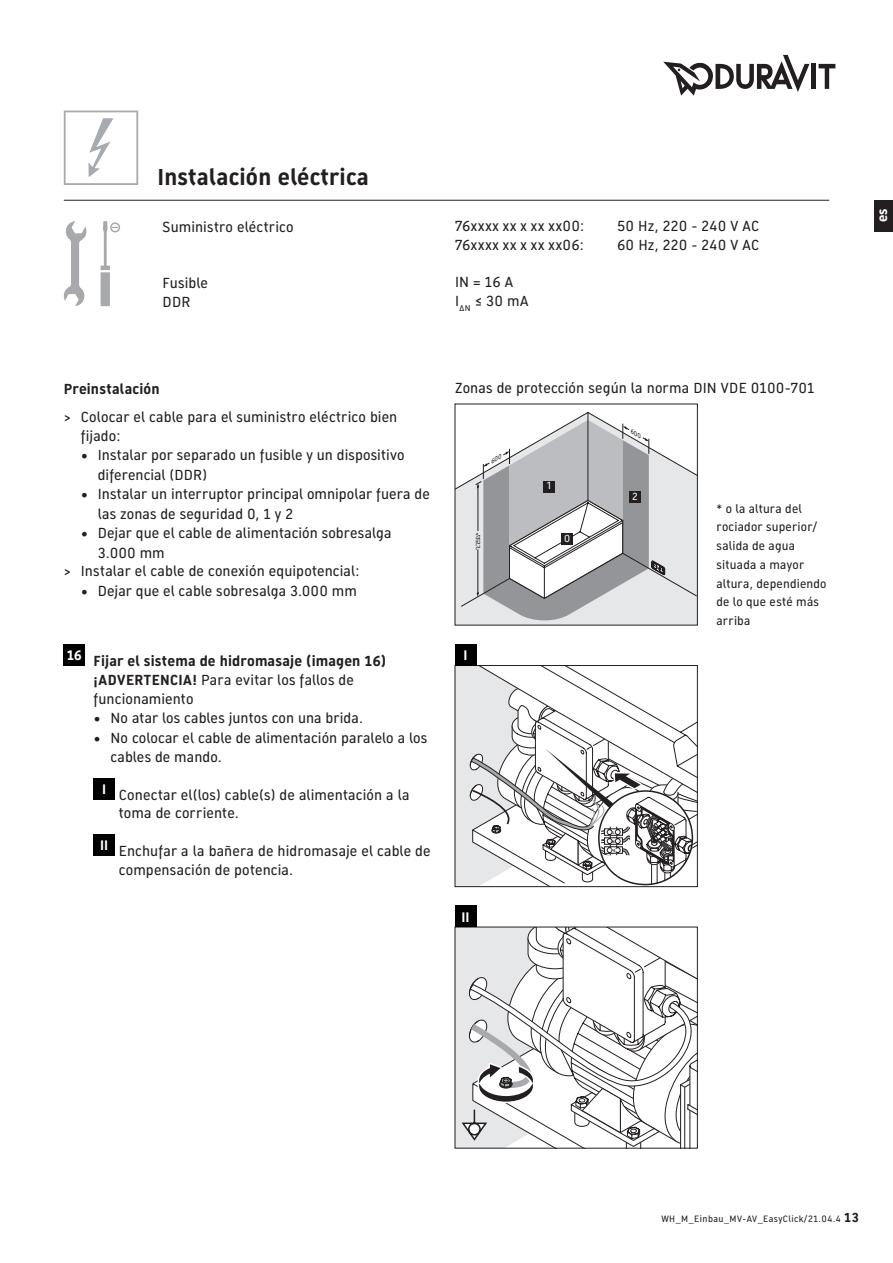
<style>
.page{position:relative;width:893px;height:1263px;background:#fff}
.page>*{position:absolute;margin:0;border:0;box-sizing:border-box;transform-origin:0 0}
.t1{font:700 22.5px "Dura Sans 2014 c";letter-spacing:.01em;color:#231f20}
.t2{font:14.25px/18.8px "Dura Sans 2014 c";letter-spacing:.01em;color:#231f20}
.t3{font:700 14.25px/19px "Dura Sans 2014 c";letter-spacing:.01em;color:#231f20}
.t4{font:14.25px "Dura Sans 2014 c";letter-spacing:.065em;color:#231f20}
.t5{font:700 13.5px "Dura Sans 2014 c";color:#fff}
.t6{font:12px/18.8px "Dura Sans 2014 c";letter-spacing:.015em;color:#231f20}
.t7{font:10.05px "Dura Sans 110211";color:#fff}
.t8{font:9px "Dura Sans 2014 c";letter-spacing:.05em;color:#231f20}
.t9{font:italic 5.7px "Dura Sans 110211";color:#231f20;scale:1.15 1}
.t10{font:3.9px "Dura Bold Tab";color:#231f20}
.s1{font-weight:400}
.s2{font-weight:700;font-size:12.75px}
</style>
<div class="page">
<svg style="left:457px;top:599px;width:239px;height:24px"></svg>
<svg style="left:461px;top:412px;width:235px;height:195px"></svg>
<svg style="left:460px;top:929px;width:236px;height:217px"></svg>
<svg style="left:457px;top:667px;width:239px;height:218px"></svg>
<div style="left:455px;top:665px;width:243px;height:222px;border:1px solid #231f20"></div>
<div style="left:455px;top:906px;width:21px;height:21px;background:#000"></div>
<div style="left:455px;top:644px;width:21px;height:21px;background:#000"></div>
<div style="left:110px;top:222px;width:10px;height:10px;border:2px solid #a8a9ad;border-radius:50%"></div>
<svg style="left:101px;top:221px;width:17px;height:85px"></svg>
<svg style="left:64px;top:221px;width:22px;height:85px"></svg>
<div style="left:64px;top:644px;width:21px;height:21px;background:#000"></div>
<div style="left:94px;top:778px;width:21px;height:21px;background:#000"></div>
<div style="left:94px;top:834px;width:21px;height:22px;background:#000"></div>
<hr style="left:64px;top:200px;width:765px;height:1px;background:#231f20">
<hr style="left:812px;top:64px;width:4px;height:25px;background:#231f20">
<svg style="left:818px;top:64px;width:17px;height:25px"></svg>
<svg style="left:663px;top:55px;width:146px;height:41px"></svg>
<div style="left:874px;top:200px;width:19px;height:31px;background:#231f20"></div>
<svg style="left:64px;top:111px;width:74px;height:74px"></svg>
<svg style="left:475px;top:420px;width:190px;height:200px"></svg>
<h1 class="t1" style="left:157px;top:161px;width:213px">Instalación eléctrica</h1>
<p class="t2" style="left:163px;top:217px;width:132px">Suministro eléctrico</p>
<p class="t2" style="left:163px;top:274px;width:47px">Fusible<br>DDR</p>
<p class="t4" style="left:455px;top:216px;width:131px">76xxxx xx x xx xx00:</p>
<p class="t2" style="left:617px;top:216px;width:143px">50 Hz, 220 - 240 V AC</p>
<p class="t4" style="left:455px;top:235px;width:130px">76xxxx xx x xx xx06:</p>
<p class="t2" style="left:617px;top:235px;width:144px">60 Hz, 220 - 240 V AC</p>
<p class="t2" style="left:455px;top:273px;width:75px">IN = 16 A<br>I<sub>ΔN</sub> ≤ 30 mA</p>
<p class="t3" style="left:64px;top:379px;width:97px">Preinstalación</p>
<p class="t2" style="left:455px;top:379px;width:361px">Zonas de protección según la norma DIN VDE 0100-701</p>
<p class="t2" style="left:81px;top:408px;width:318px;text-indent:-17px">&gt; Colocar el cable para el suministro eléctrico bien fijado:</p>
<p class="t2" style="left:98px;top:446px;width:308px;line-height:19.5px;text-indent:-17px">• Instalar por separado un fusible y un dispositivo diferencial (DDR)</p>
<p class="t2" style="left:98px;top:484px;width:334px;line-height:19.5px;text-indent:-17px">• Instalar un interruptor principal omnipolar fuera de las zonas de seguridad 0, 1 y 2</p>
<p class="t2" style="left:81px;top:524px;width:312px">• Dejar que el cable de alimentación sobresalga</p>
<p class="t2" style="left:98px;top:543px;width:68px">3.000 mm</p>
<p class="t2" style="left:64px;top:562px;width:297px">&gt; Instalar el cable de conexión equipotencial:</p>
<p class="t2" style="left:81px;top:582px;width:278px">• Dejar que el cable sobresalga 3.000 mm</p>
<p class="t7" style="left:547px;top:479px;width:5px">1</p>
<p class="t7" style="left:632px;top:489px;width:6px">2</p>
<p class="t6" style="left:716px;top:499px;width:112px">* o la altura del rociador superior/ salida de agua situada a mayor altura, dependiendo de lo que esté más arriba</p>
<p class="t9" style="left:474px;top:548px;width:21px;rotate:-90deg">2250*</p>
<p class="t7" style="left:564px;top:532px;width:8px">0</p>
<p class="t3" style="left:94px;top:651px;width:294px;text-indent:-27px"><sup>16</sup> Fijar el sistema de hidromasaje (imagen 16) ¡ADVERTENCIA! <span class="s1">Para evitar los fallos de funcionamiento</span></p>
<p class="t2" style="left:94px;top:709px;width:271px">• No atar los cables juntos con una brida.</p>
<p class="t2" style="left:111px;top:728px;width:318px;line-height:19.5px;text-indent:-17px">• No colocar el cable de alimentación paralelo a los cables de mando.</p>
<p class="t2" style="left:119px;top:785px;width:292px;text-indent:-17px"><sup>I</sup> Conectar el(los) cable(s) de alimentación a la toma de corriente.</p>
<p class="t2" style="left:119px;top:841px;width:313px;text-indent:-19px"><sup>II</sup> Enchufar a la bañera de hidromasaje el cable de compensación de potencia.</p>
<p class="t5" style="left:464px;top:646px;width:6px">I</p>
<p class="t5" style="left:462px;top:907px;width:10px">II</p>
<p class="t10" style="left:612px;top:830px;width:4px">L</p>
<p class="t10" style="left:612px;top:839px;width:4px">N</p>
<p class="t10" style="left:611px;top:847px;width:6px">PE</p>
<p class="t5" style="left:873px;top:222px;width:15px;rotate:-90deg">es</p>
<p class="t8" style="left:661px;top:1212px;width:199px">WH_M_Einbau_MV-AV_EasyClick/21.04.4 <span class="s2">13</span></p>
</div>
